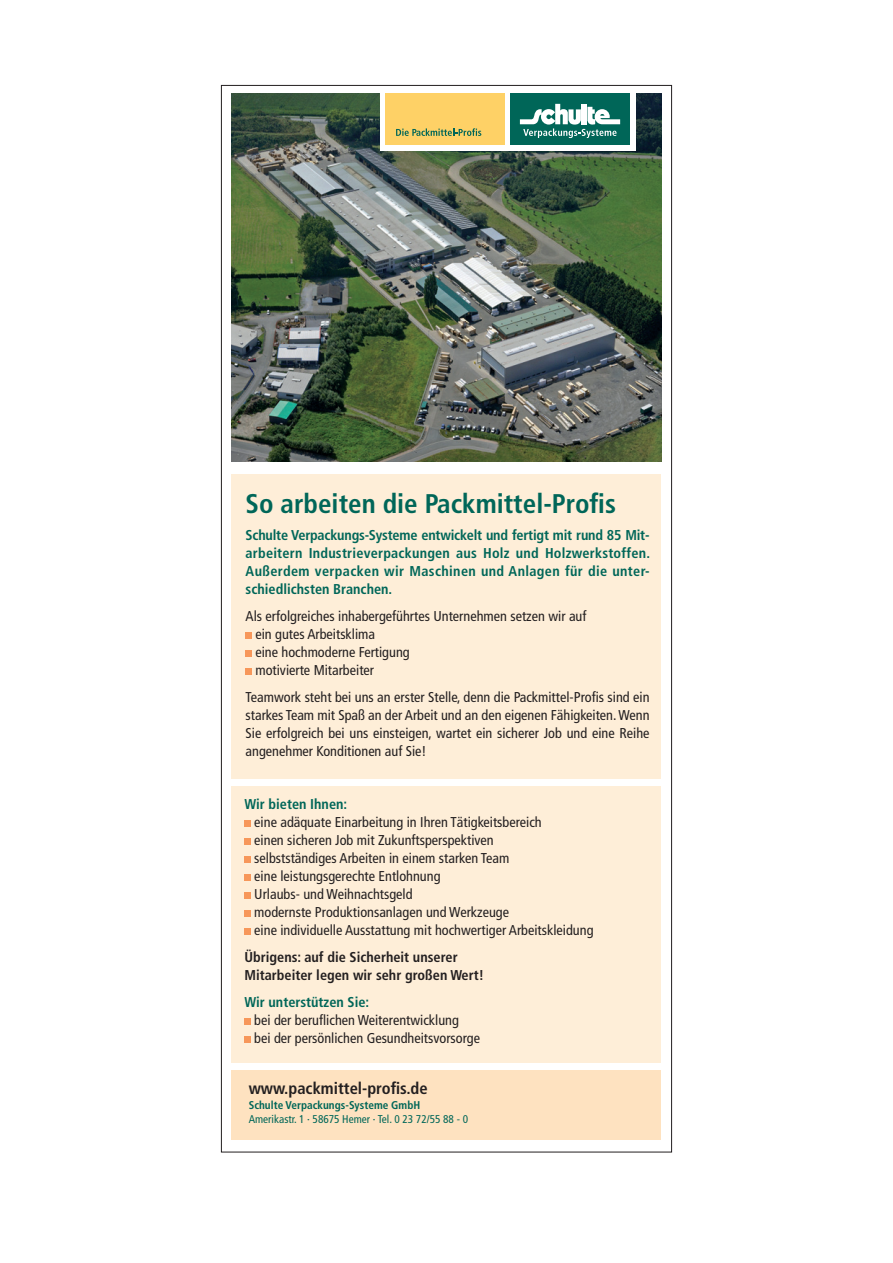
<style>
.page{position:relative;width:893px;height:1263px;background:#fff}
.page>*{position:absolute;margin:0;border:0;box-sizing:border-box;transform-origin:0 0}
.t1{font:700 condensed 27px "Frutiger";color:#006658}
.t2{font:700 condensed 16.5px "Frutiger";color:#231f20}
.t3{font:condensed 14.25px/18px "Frutiger";color:#231f20}
.t4{font:700 condensed 14.25px/18px "Frutiger";color:#006658;text-align:justify}
.t5{font:700 condensed 14.25px/18px "Frutiger";color:#231f20}
.t6{font:condensed 11.25px "Frutiger";color:#006658}
.t7{font:700 condensed 11.25px "Frutiger";color:#006658}
</style>
<div class="page">
<img style="left:232px;top:93px;width:429px;height:368px">
<div style="left:232px;top:475px;width:429px;height:304px;background:#feeed8"></div>
<div style="left:232px;top:787px;width:429px;height:276px;background:#feeed8"></div>
<div style="left:232px;top:1070px;width:429px;height:69px;background:#fee2c0"></div>
<div style="left:380px;top:88px;width:255px;height:62px;background:#fff"></div>
<div style="left:510px;top:93px;width:120px;height:52px;background:#006658"></div>
<svg style="left:520px;top:104px;width:100px;height:34px"></svg>
<div style="left:385px;top:93px;width:120px;height:52px;background:#fed166"></div>
<svg style="left:396px;top:128px;width:85px;height:8px"></svg>
<div style="left:246px;top:632px;width:6px;height:7px;background:#f7975a"></div>
<div style="left:246px;top:650px;width:6px;height:7px;background:#f7975a"></div>
<div style="left:246px;top:668px;width:6px;height:7px;background:#f7975a"></div>
<div style="left:244px;top:821px;width:7px;height:6px;background:#f7975a"></div>
<div style="left:244px;top:839px;width:7px;height:6px;background:#f7975a"></div>
<div style="left:244px;top:857px;width:7px;height:6px;background:#f7975a"></div>
<div style="left:244px;top:875px;width:7px;height:6px;background:#f7975a"></div>
<div style="left:244px;top:893px;width:7px;height:6px;background:#f7975a"></div>
<div style="left:244px;top:911px;width:7px;height:6px;background:#f7975a"></div>
<div style="left:244px;top:929px;width:7px;height:6px;background:#f7975a"></div>
<div style="left:244px;top:1019px;width:7px;height:6px;background:#f7975a"></div>
<div style="left:244px;top:1037px;width:7px;height:6px;background:#f7975a"></div>
<h1 class="t1" style="left:246px;top:487px;width:372px">So arbeiten die Packmittel-Profis</h1>
<p class="t4" style="left:246px;top:526px;width:406px">Schulte Verpackungs-Systeme entwickelt und fertigt mit rund 85 Mit&shy;arbeitern Industrieverpackungen aus Holz und Holzwerkstoffen.<br>Außerdem verpacken wir Maschinen und Anlagen für die unter&shy;schiedlichsten Branchen.</p>
<p class="t3" style="left:255px;top:607px;width:333px;text-indent:-10px">Als erfolgreiches inhabergeführtes Unternehmen setzen wir auf ein gutes Arbeitsklima<br>eine hochmoderne Fertigung<br>motivierte Mitarbeiter</p>
<p class="t3" style="left:246px;top:688px;width:405px;text-align:justify">Teamwork steht bei uns an erster Stelle, denn die Packmittel-Profis sind ein starkes Team mit Spaß an der Arbeit und an den eigenen Fähigkeiten. Wenn Sie erfolgreich bei uns einsteigen, wartet ein sicherer Job und eine Reihe angenehmer Konditionen auf Sie!</p>
<p class="t4" style="left:244px;top:795px;width:104px">Wir bieten Ihnen:</p>
<p class="t3" style="left:254px;top:813px;width:341px">eine adäquate Einarbeitung in Ihren Tätigkeitsbereich<br>einen sicheren Job mit Zukunftsperspektiven<br>selbstständiges Arbeiten in einem starken Team<br>eine leistungsgerechte Entlohnung<br>Urlaubs- und Weihnachtsgeld<br>modernste Produktionsanlagen und Werkzeuge<br>eine individuelle Ausstattung mit hochwertiger Arbeitskleidung</p>
<p class="t5" style="left:244px;top:948px;width:241px">Übrigens: auf die Sicherheit unserer<br>Mitarbeiter legen wir sehr großen Wert!</p>
<p class="t4" style="left:244px;top:993px;width:126px">Wir unterstützen Sie:</p>
<p class="t3" style="left:254px;top:1011px;width:227px">bei der beruflichen Weiterentwicklung<br>bei der persönlichen Gesundheitsvorsorge</p>
<p class="t2" style="left:249px;top:1078px;width:181px">www.packmittel-profis.de</p>
<p class="t7" style="left:249px;top:1099px;width:173px">Schulte Verpackungs-Systeme GmbH</p>
<p class="t6" style="left:249px;top:1112px;width:221px">Amerikastr. 1 · 58675 Hemer · Tel. 0 23 72/55 88 - 0</p>
</div>
